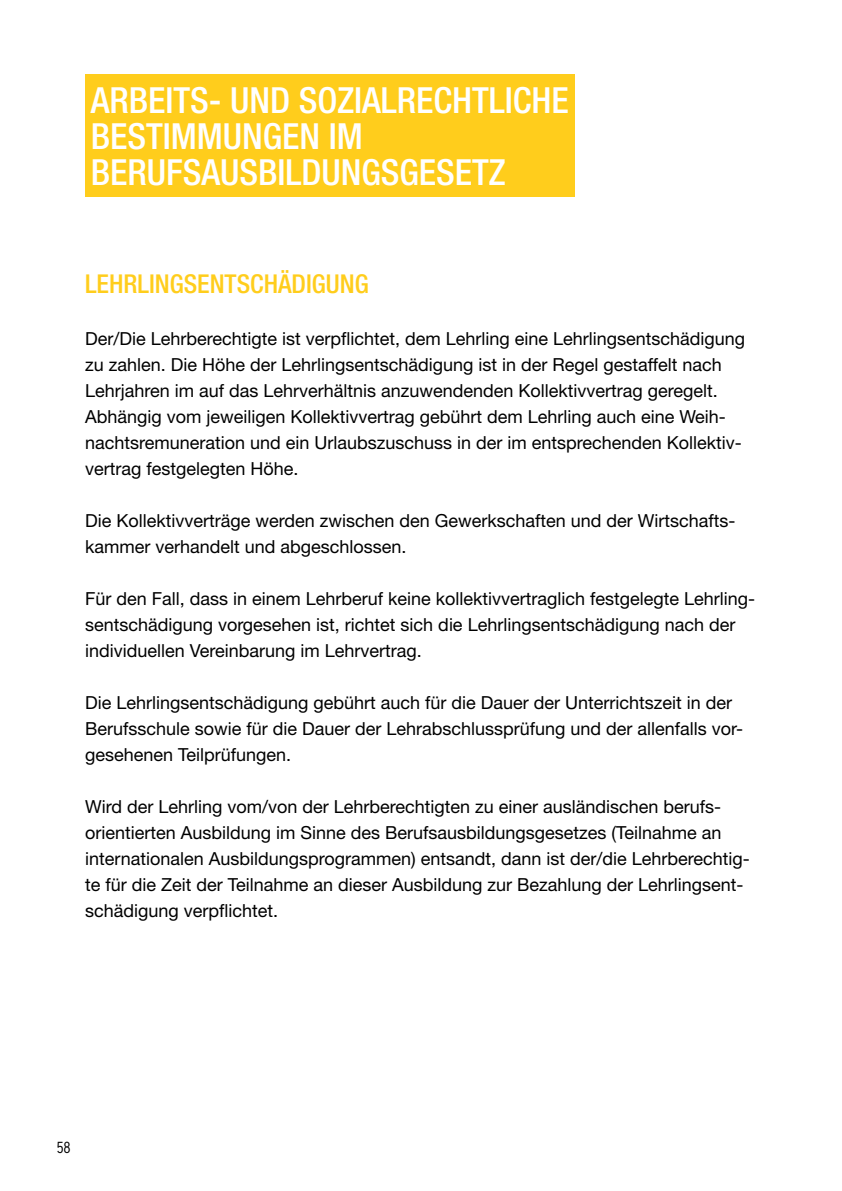
<style>
.page{position:relative;width:842px;height:1191px;background:#fff}
.page>*{position:absolute;margin:0;border:0;box-sizing:border-box;transform-origin:0 0}
.t1{font:500 condensed 36px/36px "Helvetica Neue";color:#fff}
.t2{font:500 condensed 26px "Helvetica Neue";color:#ffcd1c}
.t3{font:18px/26px "Helvetica Neue";color:#000}
.t4{font:300 condensed 16px "Interstate";color:#000}
</style>
<div class="page">
<div style="left:85px;top:74px;width:489px;height:123px;background:#ffcd1c"></div>
<h1 class="t1" style="left:91px;top:82px;width:480px">ARBEITS- UND SOZIALRECHTLICHE<br>BESTIMMUNGEN IM<br>BERUFSAUSBILDUNGSGESETZ</h1>
<h2 class="t2" style="left:85px;top:268px;width:285px">LEHRLINGSENTSCHÄDIGUNG</h2>
<p class="t3" style="left:85px;top:325px;width:662px">Der/Die Lehrberechtigte ist verpflichtet, dem Lehrling eine Lehrlingsentschädigung zu zahlen. Die Höhe der Lehrlingsentschädigung ist in der Regel gestaffelt nach Lehrjahren im auf das Lehrverhältnis anzuwendenden Kollektivvertrag geregelt.<br>Abhängig vom jeweiligen Kollektivvertrag gebührt dem Lehrling auch eine Weih&shy;nachtsremuneration und ein Urlaubszuschuss in der im entsprechenden Kollektiv&shy;vertrag festgelegten Höhe.</p>
<p class="t3" style="left:85px;top:507px;width:652px">Die Kollektivverträge werden zwischen den Gewerkschaften und der Wirtschafts&shy;kammer verhandelt und abgeschlossen.</p>
<p class="t3" style="left:85px;top:585px;width:672px">Für den Fall, dass in einem Lehrberuf keine kollektivvertraglich festgelegte Lehrling&shy;sentschädigung vorgesehen ist, richtet sich die Lehrlingsentschädigung nach der individuellen Vereinbarung im Lehrvertrag.</p>
<p class="t3" style="left:85px;top:689px;width:660px">Die Lehrlingsentschädigung gebührt auch für die Dauer der Unterrichtszeit in der<br>Berufsschule sowie für die Dauer der Lehrabschlussprüfung und der allenfalls vor&shy;gesehenen Teilprüfungen.</p>
<p class="t3" style="left:85px;top:793px;width:666px">Wird der Lehrling vom/von der Lehrberechtigten zu einer ausländischen berufs&shy;orientierten Ausbildung im Sinne des Berufsausbildungsgesetzes (Teilnahme an internationalen Ausbildungsprogrammen) entsandt, dann ist der/die Lehrberechtig&shy;te für die Zeit der Teilnahme an dieser Ausbildung zur Bezahlung der Lehrlingsent&shy;schädigung verpflichtet.</p>
<p class="t4" style="left:57px;top:1137px;width:15px">58</p>
</div>
